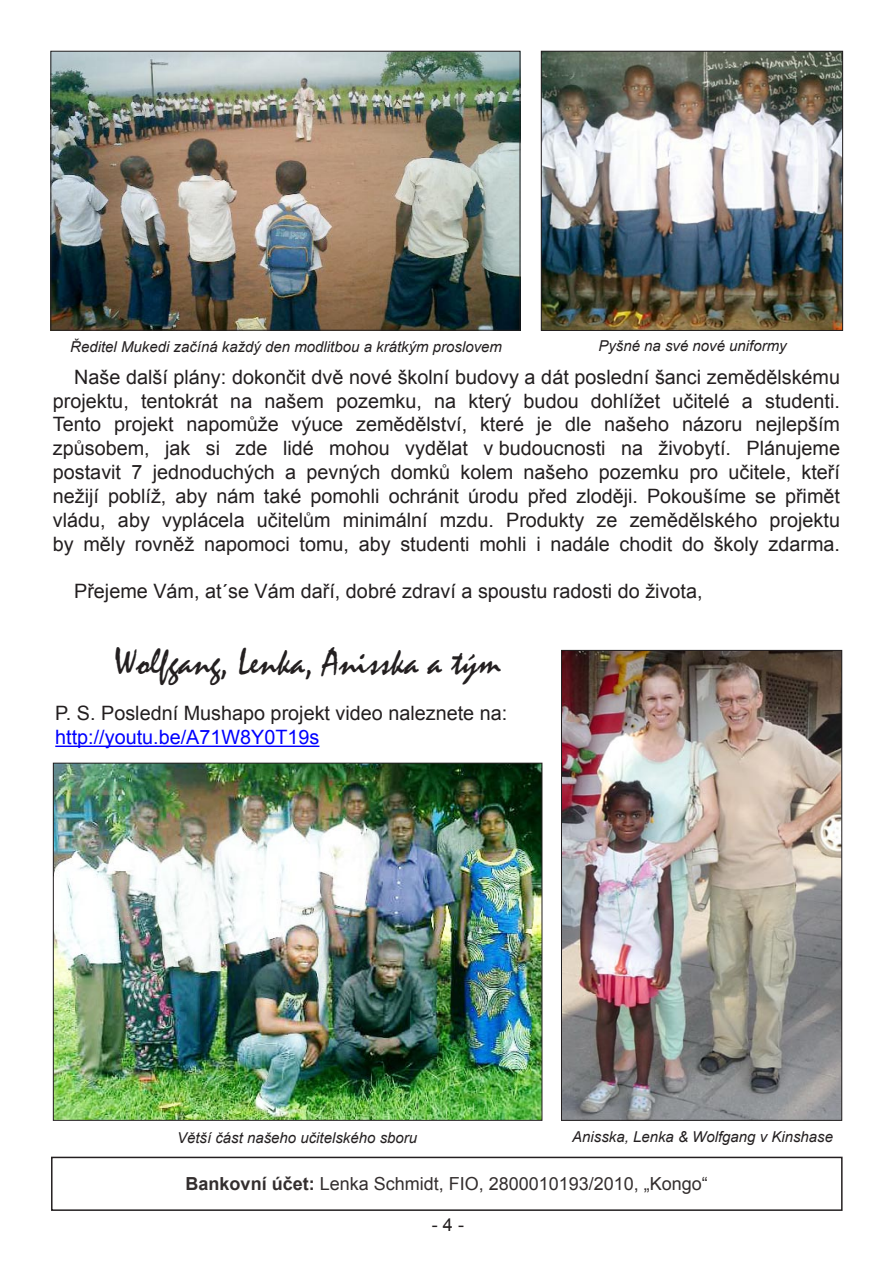
<style>
.page{position:relative;width:893px;height:1263px;background:#fff}
.page>*{position:absolute;margin:0;border:0;box-sizing:border-box;transform-origin:0 0}
.t1{font:37.5px "Mistral";color:#231f20}
.t2{font:19.8px/23.9px "Arial";color:#231f20;text-align:justify}
.t3{font:19.8px "Arial";color:#00f}
.t4{font:18px "Arial";color:#332e2e}
.t5{font:18px "Arial";color:#231f20}
.t6{font:italic 15px "Arial";color:#231f20}
.s1{font-weight:700}
</style>
<div class="page">
<img style="left:55px;top:765px;width:485px;height:353px">
<img style="left:563px;top:652px;width:277px;height:466px">
<div style="left:561px;top:650px;width:281px;height:470px;border:1px solid #231f20"></div>
<div style="left:51px;top:1157px;width:792px;height:54px;border:2px solid #231f20"></div>
<img style="left:543px;top:53px;width:298px;height:276px">
<div style="left:541px;top:51px;width:302px;height:280px;border:1px solid #231f20"></div>
<img style="left:53px;top:53px;width:465px;height:275px">
<div style="left:51px;top:51px;width:469px;height:279px;border:1px solid #231f20"></div>
<hr style="left:55px;top:745px;width:264px;height:2px;background:#00f">
<p class="t6" style="left:70px;top:337px;width:433px">Ředitel Mukedi začíná každý den modlitbou a krátkým proslovem</p>
<p class="t6" style="left:598px;top:336px;width:190px">Pyšné na své nové uniformy</p>
<p class="t2" style="left:53px;top:365px;width:789px;text-indent:21px">Naše další plány: dokončit dvě nové školní budovy a dát poslední šanci zemědělskému projektu, tentokrát na našem pozemku, na který budou dohlížet učitelé a studenti.<br>Tento projekt napomůže výuce zemědělství, které je dle našeho názoru nejlepším způsobem, jak si zde lidé mohou vydělat v budoucnosti na živobytí. Plánujeme postavit 7 jednoduchých a pevných domků kolem našeho pozemku pro učitele, kteří nežijí poblíž, aby nám také pomohli ochránit úrodu před zloději. Pokoušíme se přimět vládu, aby vyplácela učitelům minimální mzdu. Produkty ze zemědělského projektu by měly rovněž napomoci tomu, aby studenti mohli i nadále chodit do školy zdarma.</p>
<p class="t2" style="left:74px;top:580px;width:630px">Přejeme Vám, at´se Vám daří, dobré zdraví a spoustu radosti do života,</p>
<h1 class="t1" style="left:114px;top:639px;width:388px">Wolfgang, Lenka, Anisska a tým</h1>
<p class="t2" style="left:55px;top:702px;width:453px">P. S. Poslední Mushapo projekt video naleznete na:</p>
<p class="t3" style="left:55px;top:724px;width:266px">http://youtu.be/A71W8Y0T19s</p>
<p class="t6" style="left:572px;top:1127px;width:262px">Anisska, Lenka &amp; Wolfgang v Kinshase</p>
<p class="t6" style="left:177px;top:1127px;width:242px">Větší část našeho učitelského sboru</p>
<p class="t4" style="left:186px;top:1172px;width:524px"><span class="s1">Bankovní účet:</span> Lenka Schmidt, FIO, 2800010193/2010, „Kongo“</p>
<p class="t5" style="left:432px;top:1213px;width:34px">- 4 -</p>
</div>
